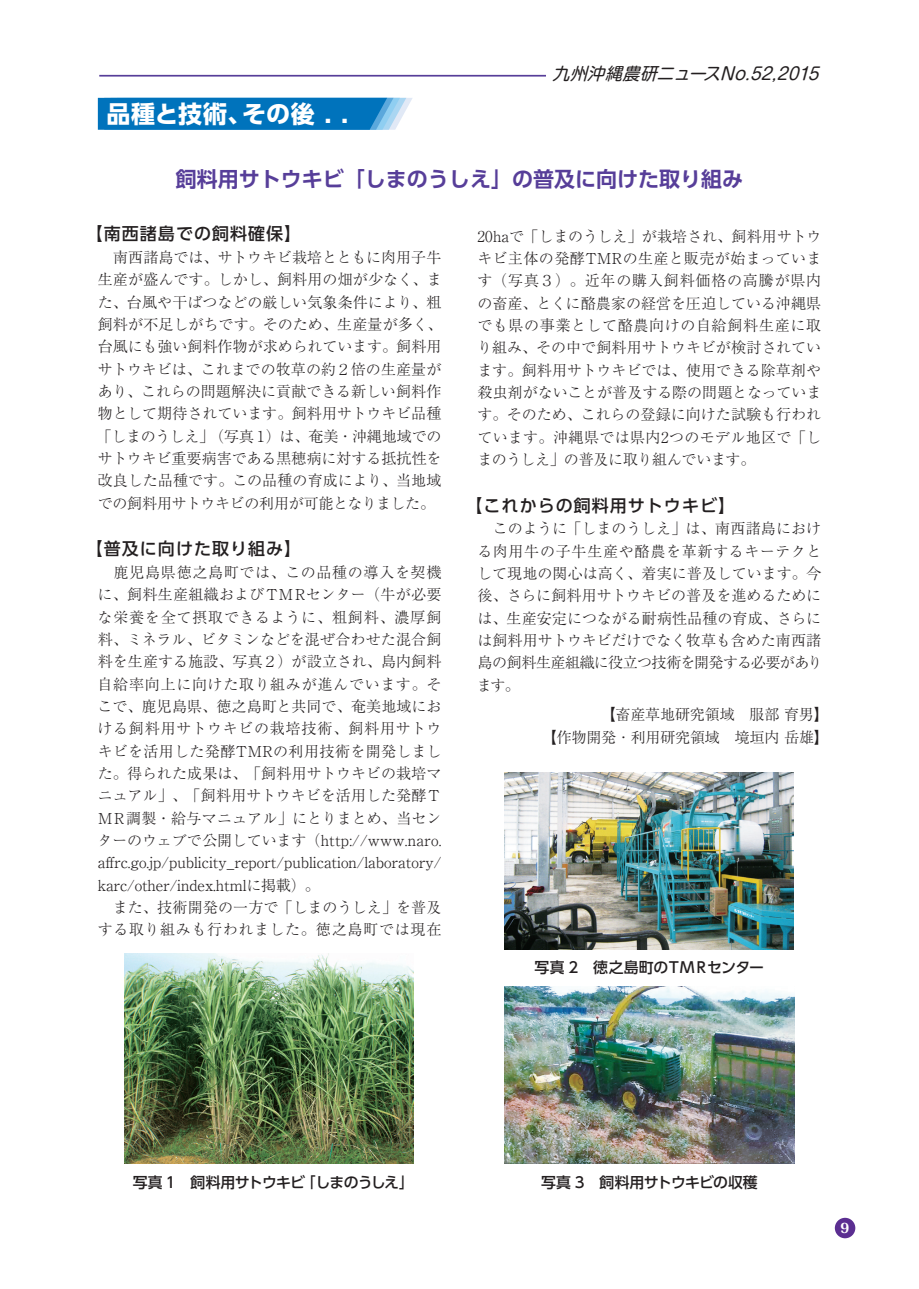
<style>
.page{position:relative;width:919px;height:1289px;background:#fff}
.page>*{position:absolute;margin:0;border:0;box-sizing:border-box;transform-origin:0 0}
.t1{font:700 24px "UD Shin Go Pro";letter-spacing:.015em;color:#fff}
.t2{font:700 21px "UD Shin Go Pro De";color:#573e99}
.t3{font:500 16.95px "UD Shin Go Pro";letter-spacing:.06em;color:#231f20}
.t4{font:italic 16.95px "Shin M Go Pr 6 N";color:#231f20}
.t5{font:300 15px/22.4px "Ryumin Pr 6";letter-spacing:.005em;color:#231f20;text-align:justify}
.t6{font:500 14.85px "UD Shin Go Pro";letter-spacing:-.05em;color:#231f20}
.t7{font:500 14.85px "UD Shin Go Pro";letter-spacing:-.025em;color:#231f20}
.t8{font:800 13.8px "Koz Min Pro";color:#fff}
</style>
<div class="page">
<hr style="left:99px;top:75px;width:447px;height:2px;background:#573e99">
<div style="left:834px;top:1217px;width:21px;height:21px;background:#5b2e91;border-radius:50%"></div>
<img style="left:125px;top:954px;width:289px;height:209px">
<img style="left:504px;top:986px;width:290px;height:176px">
<img style="left:504px;top:772px;width:289px;height:177px">
<svg style="left:98px;top:98px;width:314px;height:32px;background:#137ec1"></svg>
<h1 class="t1" style="left:106px;top:94px;width:243px">品種と技術、その後 . .</h1>
<p class="t4" style="left:552px;top:60px;width:274px">九州沖縄農研ニュースNo.52,2015</p>
<h2 class="t2" style="left:176px;top:162px;width:569px">飼料用サトウキビ「しまのうしえ」の普及に向けた取り組み</h2>
<p class="t3" style="left:86px;top:220px;width:217px">【南西諸島での飼料確保】</p>
<p class="t5" style="left:97px;top:245px;width:347px">　南西諸島では、サトウキビ栽培とともに肉用子牛生産が盛んです。しかし、飼料用の畑が少なく、また、台風や干ばつなどの厳しい気象条件により、粗飼料が不足しがちです。そのため、生産量が多く、台風にも強い飼料作物が求められています。飼料用サトウキビは、これまでの牧草の約２倍の生産量があり、これらの問題解決に貢献できる新しい飼料作物として期待されています。飼料用サトウキビ品種「しまのうしえ」（写真１）は、奄美・沖縄地域でのサトウキビ重要病害である黒穂病に対する抵抗性を改良した品種です。この品種の育成により、当地域での飼料用サトウキビの利用が可能となりました。</p>
<p class="t3" style="left:86px;top:535px;width:217px">【普及に向けた取り組み】</p>
<p class="t5" style="left:98px;top:560px;width:345px;text-align:left">　鹿児島県徳之島町では、この品種の導入を契機に、飼料生産組織およびＴＭＲセンター（牛が必要な栄養を全て摂取できるように、粗飼料、濃厚飼料、ミネラル、ビタミンなどを混ぜ合わせた混合飼料を生産する施設、写真２）が設立され、島内飼料自給率向上に向けた取り組みが進んでいます。そこで、鹿児島県、徳之島町と共同で、奄美地域における飼料用サトウキビの栽培技術、飼料用サトウキビを活用した発酵TMRの利用技術を開発しました。得られた成果は、「飼料用サトウキビの栽培マニュアル」、「飼料用サトウキビを活用した発酵Ｔ<br>ＭＲ調製・給与マニュアル」にとりまとめ、当センターのウェブで公開しています（http://www.naro. affrc.go.jp/publicity_report/publication/laboratory/ karc/other/index.htmlに掲載）。<br>　また、技術開発の一方で「しまのうしえ」を普及する取り組みも行われました。徳之島町では現在</p>
<p class="t5" style="left:477px;top:224px;width:346px">20haで「しまのうしえ」が栽培され、飼料用サトウキビ主体の発酵TMRの生産と販売が始まっています（写真３）。近年の購入飼料価格の高騰が県内の畜産、とくに酪農家の経営を圧迫している沖縄県でも県の事業として酪農向けの自給飼料生産に取り組み、その中で飼料用サトウキビが検討されています。飼料用サトウキビでは、使用できる除草剤や殺虫剤がないことが普及する際の問題となっています。そのため、これらの登録に向けた試験も行われています。沖縄県では県内2つのモデル地区で「しまのうしえ」の普及に取り組んでいます。</p>
<p class="t3" style="left:465px;top:491px;width:271px">【これからの飼料用サトウキビ】</p>
<p class="t5" style="left:476px;top:516px;width:347px">　このように「しまのうしえ」は、南西諸島における肉用牛の子牛生産や酪農を革新するキーテクとして現地の関心は高く、着実に普及しています。今後、さらに飼料用サトウキビの普及を進めるためには、生産安定につながる耐病性品種の育成、さらには飼料用サトウキビだけでなく牧草も含めた南西諸島の飼料生産組織に役立つ技術を開発する必要があります。</p>
<p class="t5" style="left:542px;top:702px;width:288px;text-align:right">【畜産草地研究領域 服部 育男】<br>【作物開発･利用研究領域　境垣内 岳雄】</p>
<p class="t6" style="left:534px;top:955px;width:231px">写真 2　徳之島町のＴＭＲセンター</p>
<p class="t6" style="left:133px;top:1169px;width:283px">写真 1　飼料用サトウキビ「しまのうしえ」</p>
<p class="t7" style="left:541px;top:1169px;width:218px">写真 3　飼料用サトウキビの収穫</p>
<p class="t8" style="left:840px;top:1217px;width:10px">9</p>
</div>
